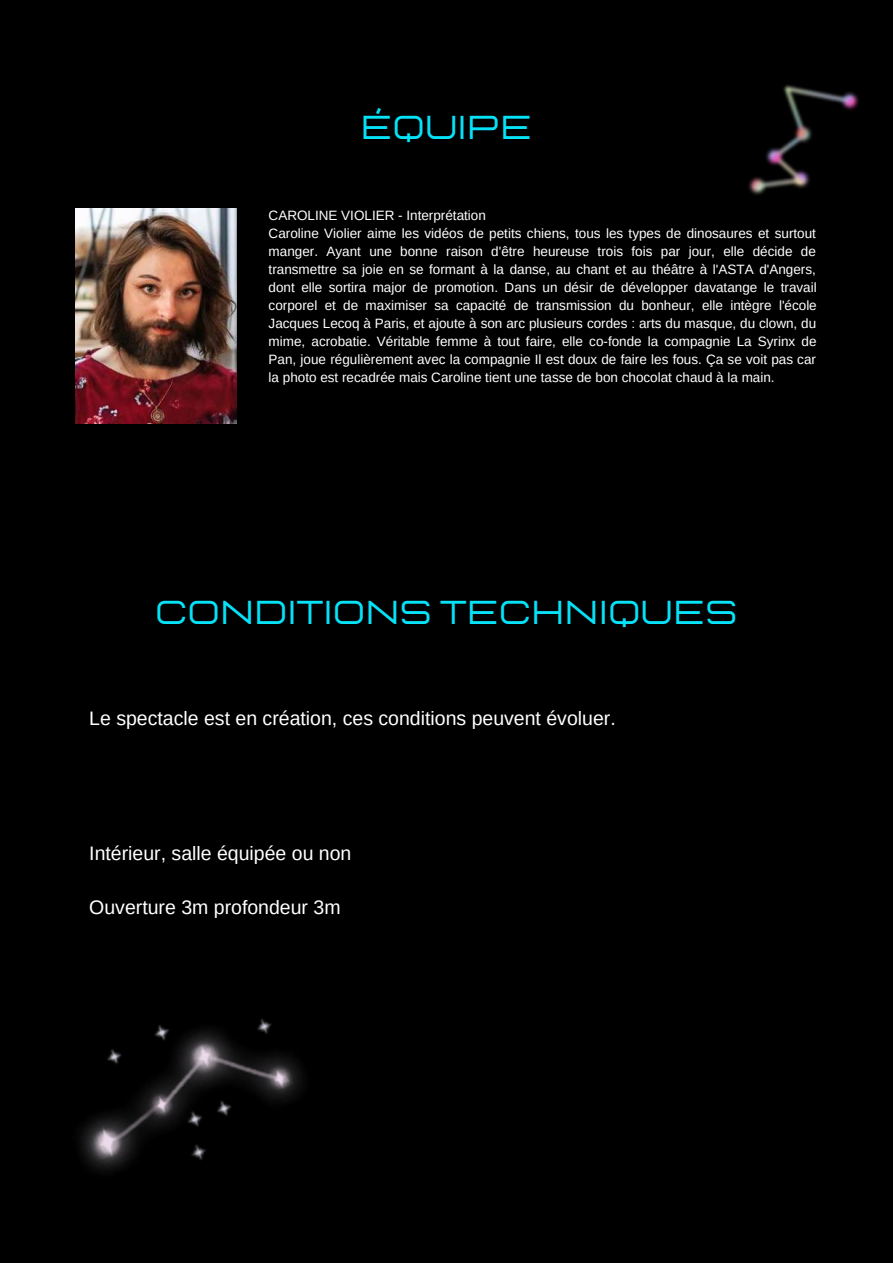
<style>
.page{position:relative;width:893px;height:1264px;background:#fff}
.page>*{position:absolute;margin:0;border:0;box-sizing:border-box;transform-origin:0 0}
.t1{font:33px "Lastica";color:#06e2f8}
.t2{font:19.5px "Arimo";color:#fff}
.t3{font:13.5px/18px "Arimo";color:#fff}
</style>
<div class="page">
<div style="left:0;top:0;width:892px;height:1262px;background:#000"></div>
<img style="left:80px;top:1018px;width:223px;height:154px">
<img style="left:748px;top:84px;width:111px;height:111px">
<img style="left:76px;top:209px;width:161px;height:214px">
<h1 class="t1" style="left:360px;top:112px;width:173px">ÉQUIPE</h1>
<p class="t3" style="left:268px;top:207px;width:549px">CAROLINE VIOLIER - Interprétation<br>Caroline Violier aime les vidéos de petits chiens, tous les types de dinosaures et surtout manger. Ayant une bonne raison d'être heureuse trois fois par jour, elle décide de transmettre sa joie en se formant à la danse, au chant et au théâtre à l'ASTA d'Angers, dont elle sortira major de promotion. Dans un désir de développer davatange le travail corporel et de maximiser sa capacité de transmission du bonheur, elle intègre l'école Jacques Lecoq à Paris, et ajoute à son arc plusieurs cordes : arts du masque, du clown, du mime, acrobatie. Véritable femme à tout faire, elle co-fonde la compagnie La Syrinx de Pan, joue régulièrement avec la compagnie Il est doux de faire les fous. Ça se voit pas car la photo est recadrée mais Caroline tient une tasse de bon chocolat chaud à la main.</p>
<h1 class="t1" style="left:155px;top:596px;width:584px">CONDITIONS TECHNIQUES</h1>
<h2 class="t2" style="left:89px;top:707px;width:528px">Le spectacle est en création, ces conditions peuvent évoluer.</h2>
<h2 class="t2" style="left:89px;top:842px;width:264px">Intérieur, salle équipée ou non</h2>
<h2 class="t2" style="left:89px;top:896px;width:253px">Ouverture 3m profondeur 3m</h2>
</div>
